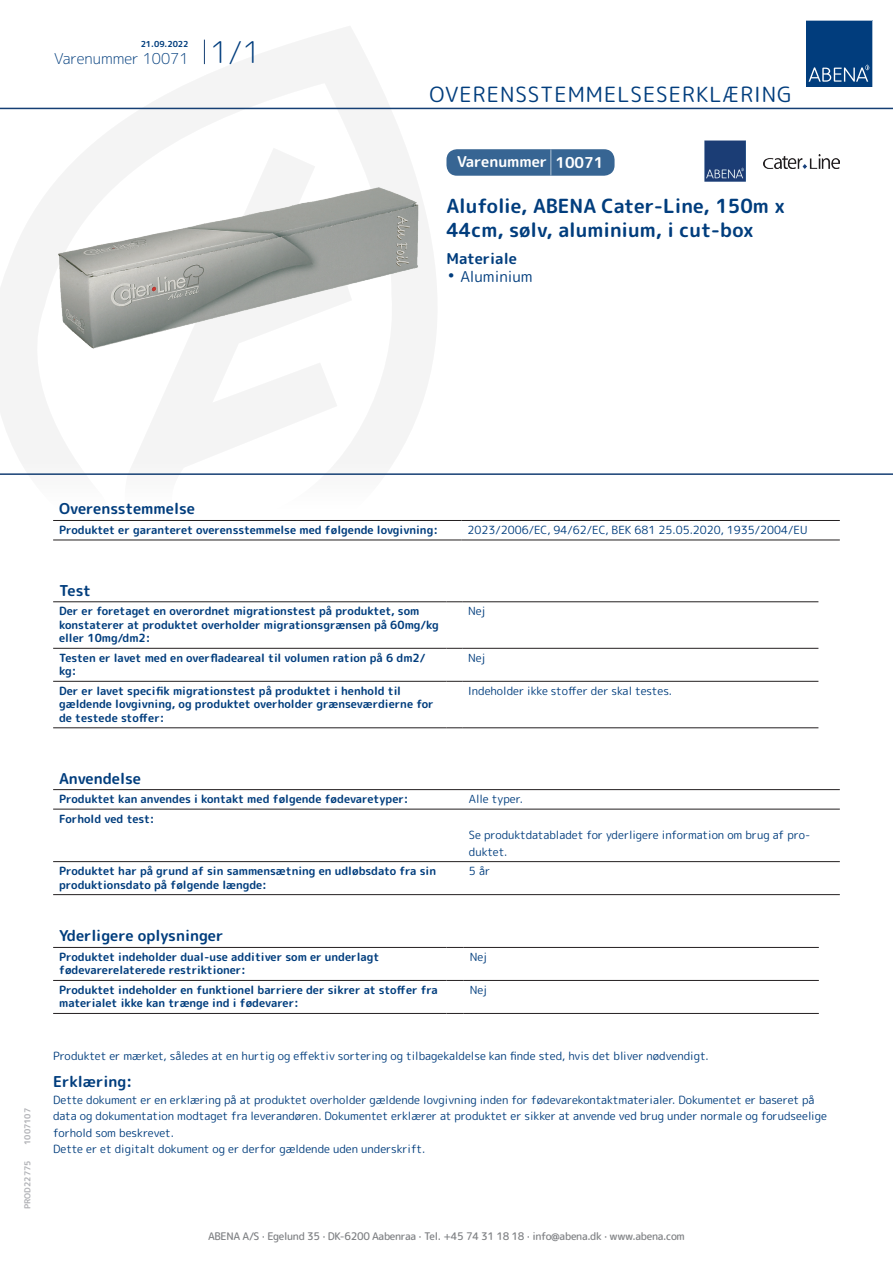
<style>
.page{position:relative;width:893px;height:1263px;background:#fff}
.page>*{position:absolute;margin:0;border:0;box-sizing:border-box;transform-origin:0 0}
.t1{font:300 30px "Rounded Mplus 1 c";color:#013d7d}
.t2{font:21px "Rounded Mplus 1 c";letter-spacing:.05em;color:#013d7d}
.t3{font:700 19.5px/24px "Rounded Mplus 1 c";color:#013d7d}
.t4{font:700 15px "Rounded Mplus 1 c";color:#013d7d}
.t5{font:700 15px "Rounded Mplus 1 c";color:#fff}
.t6{font:300 15px "Rounded Mplus 1 c";color:#013d7d}
.t7{font:15px "Rounded Mplus 1 c";color:#013d7d}
.t8{font:700 11.25px/13.5px "Rounded Mplus 1 c";color:#013d7d}
.t9{font:11.25px/16.5px "Rounded Mplus 1 c";color:#013d7d}
.t10{font:500 10.5px "Rounded Mplus 1 c";letter-spacing:-.03em;color:#808285}
.t11{font:700 8.25px "Rounded Mplus 1 c";color:#b2b3b7}
.t12{font:700 8.25px "Rounded Mplus 1 c";color:#013d7d}
.s1{font-size:25.5px}
.s2{font-size:21px}
</style>
<div class="page">
<svg style="left:0;top:26px;width:439px;height:577px"></svg>
<svg style="left:204px;top:40px;width:1px;height:24px"></svg>
<svg style="left:806px;top:20px;width:67px;height:67px"></svg>
<hr style="left:0;top:473px;width:893px;height:2px;background:#153f74">
<hr style="left:0;top:108px;width:893px;height:1px;background:#153f74">
<img style="left:47px;top:166px;width:384px;height:197px">
<hr style="left:53px;top:520px;width:408px;height:1px;background:#231f20">
<hr style="left:461px;top:520px;width:379px;height:1px;background:#231f20">
<hr style="left:53px;top:540px;width:408px;height:1px;background:#231f20">
<hr style="left:461px;top:540px;width:379px;height:1px;background:#231f20">
<hr style="left:53px;top:601px;width:393px;height:1px;background:#231f20">
<svg style="left:446px;top:601px;width:16px;height:1px"></svg>
<hr style="left:462px;top:601px;width:356px;height:1px;background:#231f20">
<hr style="left:53px;top:648px;width:393px;height:1px;background:#231f20">
<svg style="left:446px;top:648px;width:16px;height:1px"></svg>
<hr style="left:462px;top:648px;width:356px;height:1px;background:#231f20">
<hr style="left:53px;top:681px;width:393px;height:1px;background:#231f20">
<svg style="left:446px;top:681px;width:16px;height:1px"></svg>
<hr style="left:462px;top:681px;width:356px;height:1px;background:#231f20">
<hr style="left:53px;top:727px;width:393px;height:1px;background:#231f20">
<svg style="left:446px;top:727px;width:16px;height:1px"></svg>
<hr style="left:462px;top:727px;width:356px;height:1px;background:#231f20">
<hr style="left:53px;top:789px;width:410px;height:1px;background:#231f20">
<hr style="left:463px;top:789px;width:377px;height:1px;background:#231f20">
<hr style="left:53px;top:809px;width:410px;height:1px;background:#231f20">
<hr style="left:463px;top:809px;width:377px;height:1px;background:#231f20">
<hr style="left:53px;top:861px;width:410px;height:1px;background:#231f20">
<hr style="left:463px;top:861px;width:377px;height:1px;background:#231f20">
<hr style="left:53px;top:894px;width:410px;height:1px;background:#231f20">
<hr style="left:463px;top:894px;width:377px;height:1px;background:#231f20">
<hr style="left:53px;top:947px;width:393px;height:1px;background:#231f20">
<svg style="left:446px;top:947px;width:18px;height:1px"></svg>
<hr style="left:464px;top:947px;width:355px;height:1px;background:#231f20">
<hr style="left:53px;top:980px;width:393px;height:1px;background:#231f20">
<svg style="left:446px;top:980px;width:18px;height:1px"></svg>
<hr style="left:464px;top:980px;width:355px;height:1px;background:#231f20">
<hr style="left:53px;top:1013px;width:393px;height:1px;background:#231f20">
<svg style="left:446px;top:1013px;width:18px;height:1px"></svg>
<hr style="left:464px;top:1013px;width:355px;height:1px;background:#231f20">
<div style="left:446px;top:149px;width:169px;height:27px;background:#376593;border-radius:10px"></div>
<img style="left:704px;top:140px;width:41px;height:42px">
<img style="left:763px;top:154px;width:77px;height:14px">
<p class="t12" style="left:141px;top:38px;width:49px">21.09.2022</p>
<h3 class="t6" style="left:54px;top:48px;width:136px">Varenummer 10071</h3>
<h1 class="t1" style="left:210px;top:31px;width:52px">1/1</h1>
<h2 class="t2" style="left:430px;top:80px;width:364px">OVERENSSTEMMELSESERKLÆRING</h2>
<h3 class="t5" style="left:457px;top:151px;width:148px">Varenummer <span class="s1">|</span> 10071</h3>
<h3 class="t3" style="left:446px;top:194px;width:340px">Alufolie, ABENA Cater-Line, 150m x<br>44cm, sølv, aluminium, i cut-box</h3>
<h3 class="t4" style="left:446px;top:248px;width:72px">Materiale</h3>
<h3 class="t7" style="left:446px;top:266px;width:88px"><span class="s2">•</span> Aluminium</h3>
<p class="t11" style="left:22px;top:1145px;width:38px;rotate:-90deg">1007107</p>
<p class="t11" style="left:22px;top:1209px;width:50px;rotate:-90deg">PROD22775</p>
<h3 class="t4" style="left:59px;top:498px;width:137px">Overensstemmelse</h3>
<p class="t8" style="left:59px;top:523px;width:380px">Produktet er garanteret overensstemmelse med følgende lovgivning:</p>
<p class="t9" style="left:467px;top:522px;width:341px">2023/2006/EC, 94/62/EC, BEK 681 25.05.2020, 1935/2004/EU</p>
<h3 class="t4" style="left:59px;top:580px;width:33px">Test</h3>
<p class="t8" style="left:59px;top:604px;width:381px">Der er foretaget en overordnet migrationstest på produktet, som konstaterer at produktet overholder migrationsgrænsen på 60mg/kg eller 10mg/dm2:</p>
<p class="t9" style="left:468px;top:603px;width:19px">Nej</p>
<p class="t8" style="left:59px;top:651px;width:368px">Testen er lavet med en overfladeareal til volumen ration på 6 dm2/ kg:</p>
<p class="t9" style="left:468px;top:649px;width:19px">Nej</p>
<p class="t8" style="left:59px;top:684px;width:376px">Der er lavet specifik migrationstest på produktet i henhold til gældende lovgivning, og produktet overholder grænseværdierne for de testede stoffer:</p>
<p class="t9" style="left:468px;top:682px;width:205px">Indeholder ikke stoffer der skal testes.</p>
<h3 class="t4" style="left:59px;top:767px;width:83px">Anvendelse</h3>
<p class="t8" style="left:59px;top:792px;width:351px">Produktet kan anvendes i kontakt med følgende fødevaretyper:</p>
<p class="t9" style="left:469px;top:791px;width:55px">Alle typer.</p>
<p class="t8" style="left:59px;top:812px;width:97px">Forhold ved test:</p>
<p class="t9" style="left:469px;top:827px;width:343px">Se produktdatabladet for yderligere information om brug af pro&shy;duktet.</p>
<p class="t8" style="left:59px;top:864px;width:378px">Produktet har på grund af sin sammensætning en udløbsdato fra sin produktionsdato på følgende længde:</p>
<p class="t9" style="left:469px;top:863px;width:23px">5 år</p>
<h3 class="t4" style="left:59px;top:925px;width:166px">Yderligere oplysninger</h3>
<p class="t8" style="left:59px;top:950px;width:322px">Produktet indeholder dual-use additiver som er underlagt fødevarerelaterede restriktioner:</p>
<p class="t9" style="left:470px;top:948px;width:19px">Nej</p>
<p class="t8" style="left:59px;top:983px;width:380px">Produktet indeholder en funktionel barriere der sikrer at stoffer fra materialet ikke kan trænge ind i fødevarer:</p>
<p class="t9" style="left:470px;top:981px;width:19px">Nej</p>
<p class="t9" style="left:53px;top:1048px;width:657px">Produktet er mærket, således at en hurtig og effektiv sortering og tilbagekaldelse kan finde sted, hvis det bliver nødvendigt.</p>
<h3 class="t4" style="left:53px;top:1071px;width:81px">Erklæring:</h3>
<p class="t9" style="left:53px;top:1091px;width:775px">Dette dokument er en erklæring på at produktet overholder gældende lovgivning inden for fødevarekontaktmaterialer. Dokumentet er baseret på data og dokumentation modtaget fra leverandøren. Dokumentet erklærer at produktet er sikker at anvende ved brug under normale og forudseelige forhold som beskrevet.<br>Dette er et digitalt dokument og er derfor gældende uden underskrift.</p>
<p class="t10" style="left:208px;top:1229px;width:478px">ABENA A/S · Egelund 35 · DK-6200 Aabenraa · Tel. +45 74 31 18 18 · info@abena.dk · www.abena.com</p>
</div>
